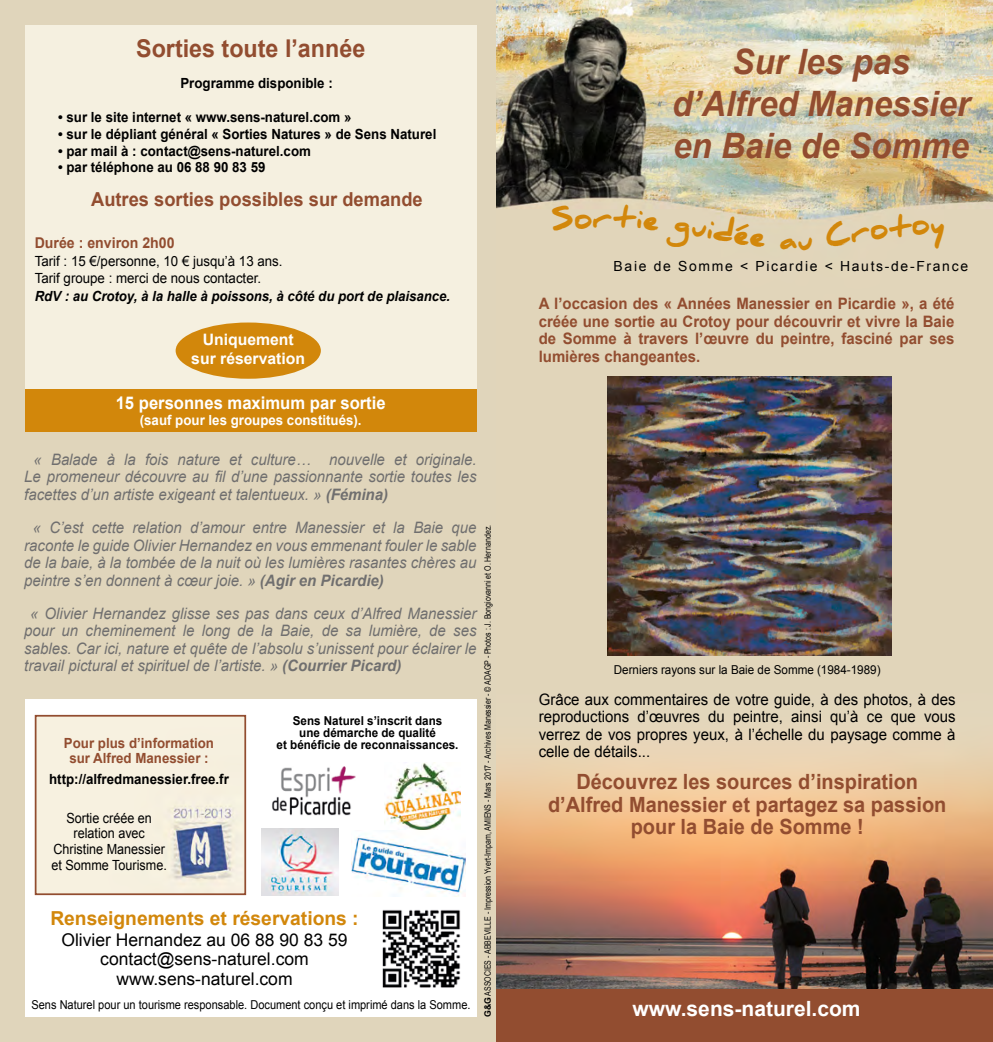
<style>
.page{position:relative;width:993px;height:1042px;background:#fff}
.page>*{position:absolute;margin:0;border:0;box-sizing:border-box;transform-origin:0 0}
.t1{font:italic 700 35px/42px "Arial";color:#924d30;text-align:center;scale:.95 1}
.t2{font:700 24.5px "Arial";color:#924d30;scale:.95 1}
.t3{font:700 21px/22.8px "Arial";color:#924d30;text-align:center;scale:.95 1}
.t4{font:700 21px "Arial";color:#fff}
.t5{font:700 19.25px "Arial";color:#924d30;scale:.95 1}
.t6{font:700 19.25px "Arial";color:#d2870b}
.t7{font:17.5px/19.2px "Arial";color:#000;text-align:center}
.t8{font:700 17.5px "Arial";color:#fff;scale:.95 1}
.t9{font:italic 15.75px/17.5px "Arial";color:#706f6f;text-align:justify;scale:.95 1}
.t10{font:15.75px/17.5px "Arial";color:#000;text-align:justify;scale:.95 1}
.t11{font:700 15.75px/17.5px "Arial";color:#924d30;text-align:justify;scale:.95 1}
.t12{font:700 15.75px/18.9px "Arial";color:#fff;text-align:center}
.t13{font:700 14.88px "Arial";color:#924d30;scale:.95 1}
.t14{font:700 14px "Arial";color:#000;scale:.95 1}
.t15{font:14px/17.5px "Arial";color:#000;scale:.95 1}
.t16{font:14px/15.8px "Arial";color:#000;text-align:center;scale:.9 1}
.t17{font:italic 700 14px "Arial";color:#000;scale:.94 1}
.t18{font:700 14px/15.8px "Arial";color:#924d30;text-align:center;scale:.95 1}
.t19{font:14px "Arial";letter-spacing:.12em;color:#000}
.t20{font:700 14px "Arial";color:#fff;scale:.95 1}
.t21{font:700 12.25px/12.2px "Arial";color:#000;text-align:center;scale:.95 1}
.t22{font:12.25px "Arial";color:#000;scale:.9 1}
.t23{font:12.25px "Arial";color:#000;scale:.95 1}
.t24{font:8.75px "Arial";color:#000;scale:.8 1}
.s1{font-weight:700}
</style>
<div class="page">
<div style="left:0;top:0;width:496px;height:1042px;background:#e0d5bb"></div>
<div style="left:25px;top:687px;width:451px;height:330px;background:#fff"></div>
<img style="left:496px;top:0;width:496px;height:989px">
<img style="left:384px;top:763px;width:76px;height:67px">
<img style="left:272px;top:766px;width:84px;height:49px">
<img style="left:261px;top:828px;width:77px;height:68px">
<img style="left:351px;top:835px;width:114px;height:61px">
<div style="left:25px;top:25px;width:451px;height:673px;background:#e0d5bb"></div>
<img style="left:38px;top:718px;width:205px;height:174px">
<div style="left:35px;top:715px;width:211px;height:180px;border:2px solid #924d30"></div>
<div style="left:496px;top:989px;width:496px;height:53px;background:#924d30"></div>
<img style="left:607px;top:376px;width:284px;height:279px">
<div style="left:25px;top:25px;width:451px;height:368px;background:#f5f0e0"></div>
<div style="left:25px;top:389px;width:451px;height:43px;background:#d2870b"></div>
<div style="left:175px;top:322px;width:146px;height:57px;background:#d2870b;border-radius:50%"></div>
<img style="left:382px;top:910px;width:79px;height:78px">
<div style="left:551px;top:204px;width:108px;height:27px;background:#e1d5ba"></div>
<div style="left:665px;top:214px;width:101px;height:35px;background:#e1d5ba"></div>
<svg style="left:779px;top:237px;width:33px;height:13px"></svg>
<div style="left:823px;top:212px;width:121px;height:37px;background:#e1d5ba"></div>
<h2 class="t2" style="left:136px;top:32px;width:242px">Sorties toute l’année</h2>
<p class="t14" style="left:180px;top:74px;width:162px">Programme disponible :</p>
<p class="t14" style="left:58px;top:108px;width:310px">• sur le site internet « www.sens-naturel.com »</p>
<p class="t14" style="left:58px;top:125px;width:399px">• sur le dépliant général « Sorties Natures » de Sens Naturel</p>
<p class="t14" style="left:58px;top:142px;width:267px">• par mail à : contact@sens-naturel.com</p>
<p class="t14" style="left:58px;top:158px;width:220px">• par téléphone au 06 88 90 83 59</p>
<p class="t5" style="left:91px;top:186px;width:350px">Autres sorties possibles sur demande</p>
<p class="t13" style="left:35px;top:233px;width:149px">Durée : environ 2h00</p>
<p class="t15" style="left:35px;top:252px;width:262px">Tarif : 15 €/personne, 10 € jusqu’à 13 ans.<br>Tarif groupe : merci de nous contacter.</p>
<p class="t17" style="left:35px;top:287px;width:443px">RdV : au Crotoy, à la halle à poissons, à côté du port de plaisance.</p>
<p class="t12" style="left:191px;top:330px;width:115px">Uniquement sur réservation</p>
<p class="t8" style="left:116px;top:391px;width:285px">15 personnes maximum par sortie</p>
<p class="t20" style="left:140px;top:411px;width:235px">(sauf pour les groupes constitués).</p>
<p class="t9" style="left:24px;top:451px;width:477px;text-indent:9px">« Balade à la fois nature et culture… nouvelle et originale.<br>Le promeneur découvre au fil d’une passionnante sortie toutes les facettes d’un artiste exigeant et talentueux. » <span class="s1">(Fémina)</span></p>
<p class="t9" style="left:24px;top:519px;width:477px;text-indent:8px">« C’est cette relation d’amour entre Manessier et la Baie que raconte le guide Olivier Hernandez en vous emmenant fouler le sable de la baie, à la tombée de la nuit où les lumières rasantes chères au peintre s’en donnent à cœur joie. » <span class="s1">(Agir en Picardie)</span></p>
<p class="t9" style="left:24px;top:605px;width:477px;text-indent:6px">« Olivier Hernandez glisse ses pas dans ceux d’Alfred Manessier pour un cheminement le long de la Baie, de sa lumière, de ses sables. Car ici, nature et quête de l’absolu s’unissent pour éclairer le travail pictural et spirituel de l’artiste. » <span class="s1">(Courrier Picard)</span></p>
<p class="t24" style="left:482px;top:1017px;width:617px;rotate:-90deg"><span class="s1">G&amp;G</span> ASSOCIES - ABBEVILLE - Impression Yvert-Impam, Amiens - Mars 2017 - Archives Manessier - © ADAGP - Photos : J. Bongiovanni et O. Hernandez.</p>
<p class="t21" style="left:276px;top:714px;width:193px">Sens Naturel s’inscrit dans<br>une démarche de qualité<br>et bénéficie de reconnaissances.</p>
<p class="t18" style="left:64px;top:735px;width:159px">Pour plus d’information sur Alfred Manessier :</p>
<p class="t14" style="left:49px;top:770px;width:191px">http://alfredmanessier.free.fr</p>
<p class="t16" style="left:51px;top:810px;width:130px">Sortie créée en relation avec<br>Christine Manessier et Somme Tourisme.</p>
<p class="t6" style="left:50px;top:905px;width:310px">Renseignements et réservations :</p>
<p class="t7" style="left:61px;top:930px;width:287px">Olivier Hernandez au 06 88 90 83 59 contact@sens-naturel.com www.sens-naturel.com</p>
<p class="t22" style="left:31px;top:997px;width:489px">Sens Naturel pour un tourisme responsable. Document conçu et imprimé dans la Somme.</p>
<h1 class="t1" style="left:672px;top:42px;width:315px">Sur les pas d’Alfred Manessier en Baie de Somme</h1>
<p class="t19" style="left:613px;top:257px;width:356px">Baie de Somme &lt; Picardie &lt; Hauts-de-France</p>
<p class="t11" style="left:538px;top:295px;width:439px">A l’occasion des « Années Manessier en Picardie », a été créée une sortie au Crotoy pour découvrir et vivre la Baie de Somme à travers l’œuvre du peintre, fasciné par ses lumières changeantes.</p>
<p class="t23" style="left:613px;top:661px;width:282px">Derniers rayons sur la Baie de Somme (1984-1989)</p>
<p class="t10" style="left:538px;top:691px;width:440px">Grâce aux commentaires de votre guide, à des photos, à des reproductions d’œuvres du peintre, ainsi qu’à ce que vous verrez de vos propres yeux, à l’échelle du paysage comme à celle de détails...</p>
<h3 class="t3" style="left:548px;top:771px;width:420px">Découvrez les sources d’inspiration d’Alfred Manessier et partagez sa passion pour la Baie de Somme !</h3>
<h3 class="t4" style="left:632px;top:994px;width:229px">www.sens-naturel.com</h3>
</div>
